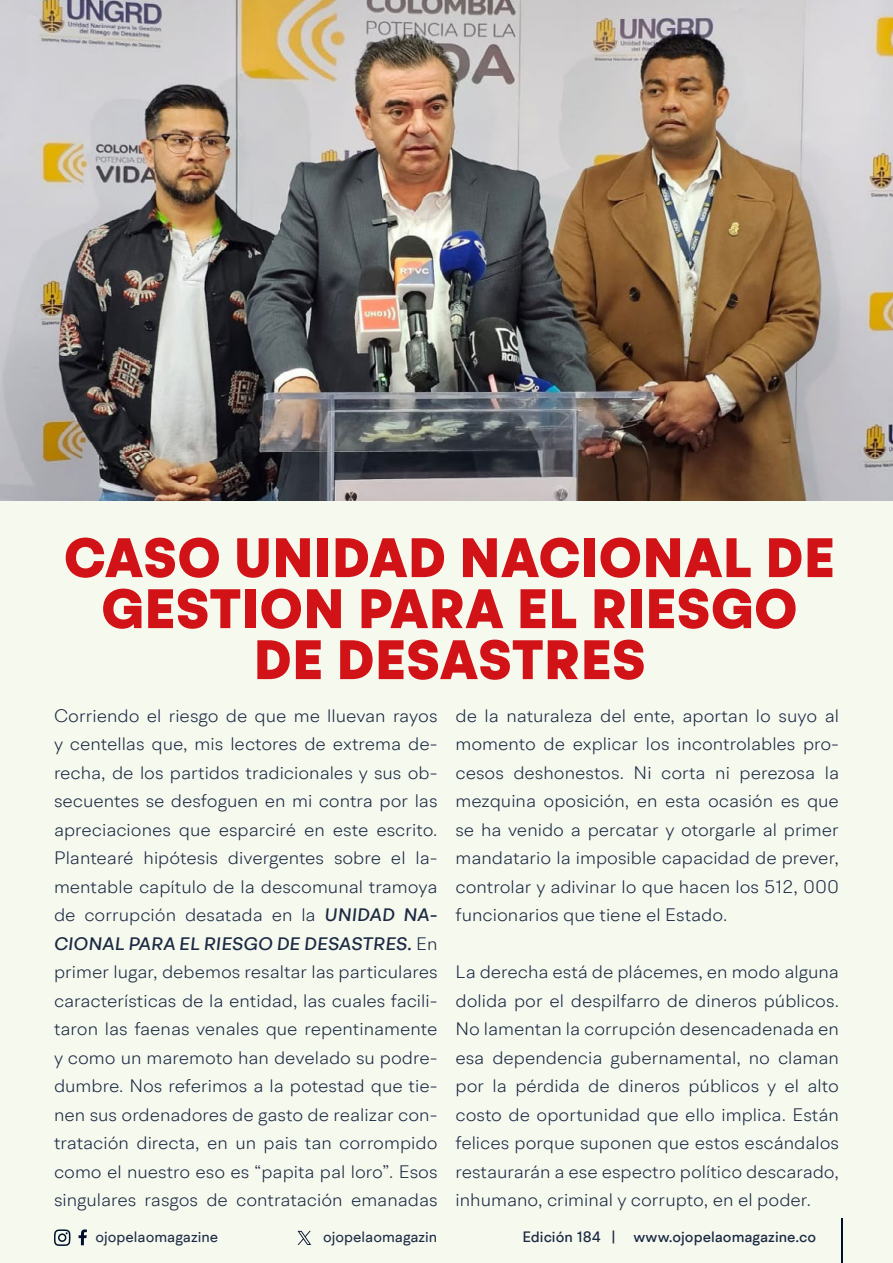
<style>
.page{position:relative;width:893px;height:1263px;background:#f6f9ee}
.page>*{position:absolute;margin:0;border:0;box-sizing:border-box;transform-origin:0 0}
.t1{font:900 55.5px/51px "BR Hendrix";letter-spacing:.01em;color:#d11217;text-align:center}
.t2{font:300 18px/28.5px "BR Hendrix";color:#1b2943;text-align:justify;scale:1.04 1}
.t3{font:500 15px "BR Hendrix";color:#1b2943}
.t4{font:15px "BR Hendrix";color:#1b2943}
.s1{font-weight:500;font-style:italic}
</style>
<div class="page">
<svg style="left:79px;top:1229px;width:8px;height:16px"></svg>
<svg style="left:54px;top:1229px;width:17px;height:17px"></svg>
<hr style="left:841px;top:1219px;width:1px;height:44px;background:#000f2b">
<svg style="left:298px;top:1231px;width:13px;height:14px"></svg>
<img style="left:0;top:0;width:893px;height:501px">
<h1 class="t1" style="left:64px;top:534px;width:772px">CASO UNIDAD NACIONAL DE<br>GESTION PARA EL RIESGO<br>DE DESASTRES</h1>
<p class="t2" style="left:54px;top:701px;width:370px">Corriendo el riesgo de que me lluevan rayos y centellas que, mis lectores de extrema de&shy;recha, de los partidos tradicionales y sus ob&shy;secuentes se desfoguen en mi contra por las apreciaciones que esparciré en este escrito.<br>Plantearé hipótesis divergentes sobre el la&shy;mentable capítulo de la descomunal tramoya de corrupción desatada en la <span class="s1">UNIDAD NA-CIONAL PARA EL RIESGO DE DESASTRES.</span> En primer lugar, debemos resaltar las particulares características de la entidad, las cuales facili&shy;taron las faenas venales que repentinamente y como un maremoto han develado su podre&shy;dumbre. Nos referimos a la potestad que tie&shy;nen sus ordenadores de gasto de realizar con&shy;tratación directa, en un pais tan corrompido como el nuestro eso es “papita pal loro”. Esos singulares rasgos de contratación emanadas</p>
<p class="t2" style="left:455px;top:701px;width:370px">de la naturaleza del ente, aportan lo suyo al momento de explicar los incontrolables pro&shy;cesos deshonestos. Ni corta ni perezosa la mezquina oposición, en esta ocasión es que se ha venido a percatar y otorgarle al primer mandatario la imposible capacidad de prever, controlar y adivinar lo que hacen los 512, 000 funcionarios que tiene el Estado.</p>
<p class="t2" style="left:455px;top:958px;width:370px">La derecha está de plácemes, en modo alguna dolida por el despilfarro de dineros públicos.<br>No lamentan la corrupción desencadenada en esa dependencia gubernamental, no claman por la pérdida de dineros públicos y el alto costo de oportunidad que ello implica. Están felices porque suponen que estos escándalos restaurarán a ese espectro político descarado, inhumano, criminal y corrupto, en el poder.</p>
<p class="t4" style="left:96px;top:1227px;width:124px">ojopelaomagazine</p>
<p class="t4" style="left:323px;top:1227px;width:116px">ojopelaomagazin</p>
<p class="t3" style="left:522px;top:1227px;width:295px">Edición 184 | www.ojopelaomagazine.co</p>
</div>
